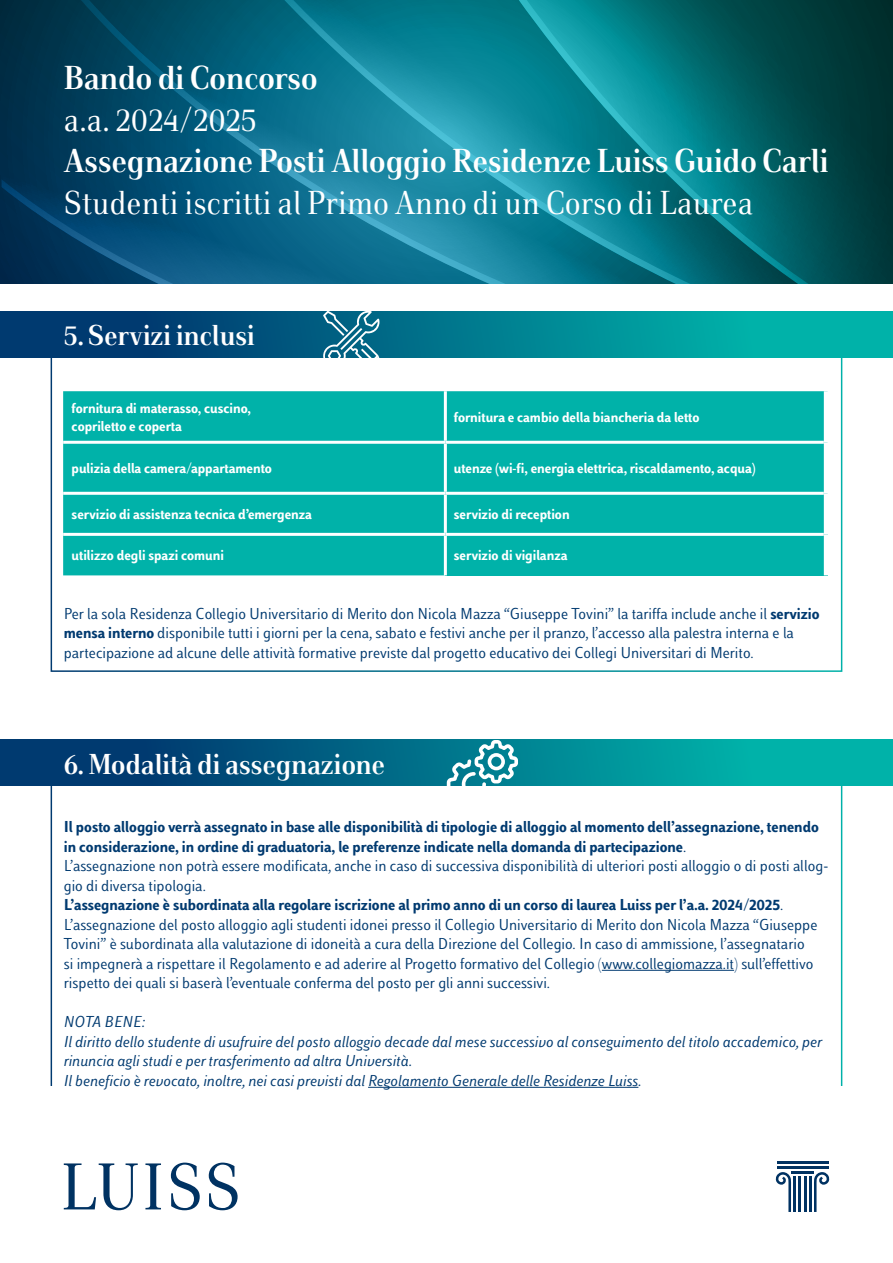
<style>
.page{position:relative;width:893px;height:1263px;background:#fff}
.page>*{position:absolute;margin:0;border:0;box-sizing:border-box;transform-origin:0 0}
.t1{font:700 34.65px "Luiss Serif";color:#fff}
.t2{font:34.65px "Luiss Serif";color:#fff}
.t3{font:700 30px "Luiss Serif";color:#fff}
.t4{font:16.5px/19.5px "Luiss Sans";color:#003a70}
.t5{font:italic 16.5px/19.5px "Luiss Sans";color:#003a70}
.t6{font:700 15px/18px "Luiss Sans";color:#fff}
.s1{font-weight:700}
</style>
<div class="page">
<svg style="left:64px;top:1163px;width:74px;height:47px"></svg>
<svg style="left:145px;top:1163px;width:16px;height:46px"></svg>
<svg style="left:171px;top:1162px;width:29px;height:48px"></svg>
<svg style="left:209px;top:1162px;width:29px;height:48px"></svg>
<hr style="left:777px;top:1161px;width:51px;height:2px;background:#003262">
<hr style="left:777px;top:1166px;width:51px;height:2px;background:#003262">
<hr style="left:791px;top:1171px;width:23px;height:3px;background:#003262">
<hr style="left:794px;top:1176px;width:2px;height:36px;background:#003262">
<hr style="left:799px;top:1176px;width:2px;height:36px;background:#003262">
<hr style="left:804px;top:1176px;width:2px;height:36px;background:#003262">
<hr style="left:809px;top:1176px;width:2px;height:36px;background:#003262">
<svg style="left:776px;top:1172px;width:15px;height:40px"></svg>
<svg style="left:814px;top:1172px;width:15px;height:40px"></svg>
<svg style="left:0;top:0;width:893px;height:283px;background:#08667b"></svg>
<div style="left:0;top:311px;width:893px;height:46px;background:linear-gradient(to right,#002a68,#00c2b1)"></div>
<div style="left:0;top:740px;width:893px;height:46px;background:linear-gradient(to right,#002968,#00c2b0)"></div>
<svg style="left:323px;top:311px;width:57px;height:47px;background:#3b869f"></svg>
<svg style="left:447px;top:740px;width:71px;height:46px"></svg>
<div style="left:63px;top:391px;width:761px;height:184px;background:#00b2a9"></div>
<div style="left:445px;top:534px;width:383px;height:41px;background:#00b2a9"></div>
<hr style="left:444px;top:391px;width:3px;height:50px;background:#fff">
<hr style="left:63px;top:441px;width:382px;height:3px;background:#fff">
<hr style="left:445px;top:441px;width:379px;height:3px;background:#fff">
<hr style="left:444px;top:444px;width:3px;height:48px;background:#fff">
<hr style="left:63px;top:492px;width:382px;height:3px;background:#fff">
<hr style="left:445px;top:492px;width:379px;height:3px;background:#fff">
<hr style="left:444px;top:495px;width:3px;height:38px;background:#fff">
<hr style="left:63px;top:533px;width:382px;height:3px;background:#fff">
<hr style="left:445px;top:533px;width:379px;height:3px;background:#fff">
<div style="left:824px;top:534px;width:7px;height:41px;background:#fff"></div>
<hr style="left:444px;top:536px;width:3px;height:39px;background:#fff">
<hr style="left:602px;top:970px;width:132px;height:1px;background:#003a70">
<hr style="left:368px;top:1087px;width:270px;height:1px;background:#003a70">
<h1 class="t1" style="left:64px;top:58px;width:255px">Bando di Concorso</h1>
<h1 class="t2" style="left:64px;top:100px;width:195px">a.a. 2024/2025</h1>
<h1 class="t1" style="left:64px;top:141px;width:766px">Assegnazione Posti Alloggio Residenze Luiss Guido Carli</h1>
<h1 class="t2" style="left:64px;top:183px;width:691px">Studenti iscritti al Primo Anno di un Corso di Laurea</h1>
<h2 class="t3" style="left:64px;top:318px;width:193px">5. Servizi inclusi</h2>
<p class="t6" style="left:72px;top:399px;width:181px">fornitura di materasso, cuscino, copriletto e coperta</p>
<p class="t6" style="left:454px;top:408px;width:247px">fornitura e cambio della biancheria da letto</p>
<p class="t6" style="left:72px;top:459px;width:202px">pulizia della camera/appartamento</p>
<p class="t6" style="left:454px;top:459px;width:304px">utenze (wi-fi, energia elettrica, riscaldamento, acqua)</p>
<p class="t6" style="left:72px;top:505px;width:242px">servizio di assistenza tecnica d’emergenza</p>
<p class="t6" style="left:454px;top:505px;width:117px">servizio di reception</p>
<p class="t6" style="left:72px;top:546px;width:154px">utilizzo degli spazi comuni</p>
<p class="t6" style="left:454px;top:546px;width:115px">servizio di vigilanza</p>
<p class="t4" style="left:64px;top:604px;width:757px">Per la sola Residenza Collegio Universitario di Merito don Nicola Mazza “Giuseppe Tovini” la tariffa include anche il <span class="s1">servizio mensa interno</span> disponibile tutti i giorni per la cena, sabato e festivi anche per il pranzo, l’accesso alla palestra interna e la partecipazione ad alcune delle attività formative previste dal progetto educativo dei Collegi Universitari di Merito.</p>
<h2 class="t3" style="left:64px;top:747px;width:323px">6. Modalità di assegnazione</h2>
<p class="t4" style="left:64px;top:817px;width:766px"><span class="s1">Il posto alloggio verrà assegnato in base alle disponibilità di tipologie di alloggio al momento dell’assegnazione, tenendo in considerazione, in ordine di graduatoria, le preferenze indicate nella domanda di partecipazione</span>.<br>L’assegnazione non potrà essere modificata, anche in caso di successiva disponibilità di ulteriori posti alloggio o di posti allog&shy;gio di diversa tipologia.<br><span class="s1">L’assegnazione è subordinata alla regolare iscrizione al primo anno di un corso di laurea Luiss per l’a.a. 2024/2025</span>.<br>L’assegnazione del posto alloggio agli studenti idonei presso il Collegio Universitario di Merito don Nicola Mazza “Giuseppe Tovini” è subordinata alla valutazione di idoneità a cura della Direzione del Collegio. In caso di ammissione, l’assegnatario<br>si impegnerà a rispettare il Regolamento e ad aderire al Progetto formativo del Collegio (www.collegiomazza.it) sull’effettivo rispetto dei quali si baserà l’eventuale conferma del posto per gli anni successivi.</p>
<p class="t5" style="left:64px;top:1012px;width:760px">NOTA BENE:<br>Il diritto dello studente di usufruire del posto alloggio decade dal mese successivo al conseguimento del titolo accademico, per rinuncia agli studi e per trasferimento ad altra Università.<br>Il beneficio è revocato, inoltre, nei casi previsti dal Regolamento Generale delle Residenze Luiss.</p>
</div>
